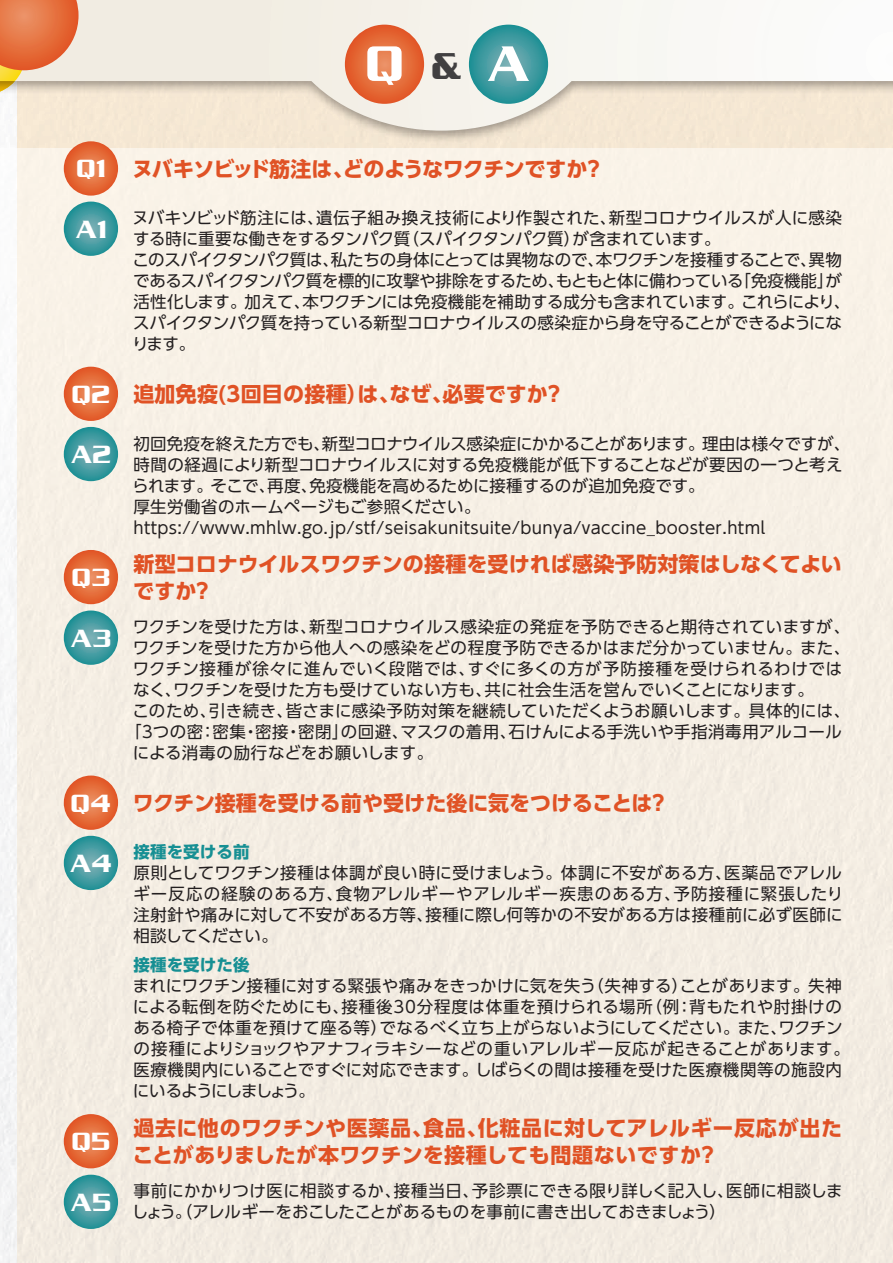
<style>
.page{position:relative;width:893px;height:1263px;background:#fff}
.page>*{position:absolute;margin:0;border:0;box-sizing:border-box;transform-origin:0 0}
.t1{font:54px "Serpentine ICG";color:#fff}
.t2{font:27px "Serpentine ICG";color:#fff}
.t3{font:700 21px/27px "UD Shin Go Pro";letter-spacing:.005em;color:#e05225}
.t4{font:700 21px/27px "UD Shin Go Pro";letter-spacing:.025em;color:#e05225}
.t5{font:700 21px "UD Shin Go Pro";letter-spacing:-.025em;color:#e05225}
.t6{font:16.5px/21px "UD Shin Go Pro";letter-spacing:.005em;color:#231f20}
.t7{font:16.5px/21px "UD Shin Go Pro";letter-spacing:-.02em;color:#231f20}
.t8{font:16.5px "UD Shin Go Pro";letter-spacing:.025em;color:#231f20}
.t9{font:16.5px "UD Shin Go Pro";letter-spacing:.03em;color:#231f20}
.t10{font:16.5px "UD Shin Go Pro";letter-spacing:.04em;color:#231f20}
.t11{font:700 16.5px "UD Shin Go Pro";letter-spacing:.005em;color:#168f93}
.s1{font-size:40.5px;color:#414041}
.s2{font-family:"Serpentine ICG";font-weight:400;font-size:27px;color:#fff}
</style>
<div class="page">
<div style="left:17px;top:0;width:876px;height:1263px;background:#f5eee4"></div>
<svg style="left:0;top:0;width:893px;height:131px"></svg>
<svg style="left:64px;top:550px;width:54px;height:54px;background:#e46b3a"></svg>
<svg style="left:64px;top:610px;width:54px;height:55px;background:#439ca1"></svg>
<svg style="left:64px;top:1114px;width:54px;height:54px;background:#e46b3a"></svg>
<svg style="left:64px;top:1175px;width:54px;height:54px;background:#419ba0"></svg>
<svg style="left:64px;top:775px;width:54px;height:55px;background:#e46d3c"></svg>
<svg style="left:64px;top:836px;width:54px;height:54px;background:#419ba0"></svg>
<svg style="left:64px;top:141px;width:54px;height:55px;background:#e56d3c"></svg>
<svg style="left:64px;top:202px;width:54px;height:54px;background:#429ba1"></svg>
<svg style="left:64px;top:367px;width:54px;height:54px;background:#e46b3a"></svg>
<svg style="left:64px;top:427px;width:54px;height:54px;background:#419ba0"></svg>
<svg style="left:345px;top:25px;width:79px;height:79px;background:#e46b3a"></svg>
<svg style="left:469px;top:25px;width:79px;height:79px;background:#419ba0"></svg>
<h1 class="t1" style="left:365px;top:33px;width:167px">Q<span class="s1">&amp;</span>A</h1>
<p class="t5" style="left:76px;top:152px;width:529px"><span class="s2">Q1</span> ヌバキソビッド筋注は、どのようなワクチンですか？</p>
<h2 class="t2" style="left:75px;top:214px;width:33px">A1</h2>
<p class="t7" style="left:132px;top:207px;width:720px">ヌバキソビッド筋注には、遺伝子組み換え技術により作製された、新型コロナウイルスが人に感染する時に重要な働きをするタンパク質（スパイクタンパク質）が含まれています。<br>このスパイクタンパク質は、私たちの身体にとっては異物なので、本ワクチンを接種することで、異物であるスパイクタンパク質を標的に攻撃や排除をするため、もともと体に備わっている「免疫機能」が活性化します。加えて、本ワクチンには免疫機能を補助する成分も含まれています。これらにより、スパイクタンパク質を持っている新型コロナウイルスの感染症から身を守ることができるようになります。</p>
<p class="t3" style="left:72px;top:380px;width:494px"><span class="s2">Q2</span> 追加免疫(3回目の接種）は、なぜ、必要ですか？</p>
<h2 class="t2" style="left:71px;top:439px;width:42px">A2</h2>
<h2 class="t2" style="left:71px;top:562px;width:40px">Q3</h2>
<h2 class="t2" style="left:70px;top:623px;width:43px">A3</h2>
<p class="t6" style="left:132px;top:432px;width:720px">初回免疫を終えた方でも、新型コロナウイルス感染症にかかることがあります。理由は様々ですが、時間の経過により新型コロナウイルスに対する免疫機能が低下することなどが要因の一つと考えられます。そこで、再度、免疫機能を高めるために接種するのが追加免疫です。<br>厚生労働省のホームページもご参照ください。https://www.mhlw.go.jp/stf/seisakunitsuite/bunya/vaccine_booster.html</p>
<p class="t3" style="left:133px;top:550px;width:710px">新型コロナウイルスワクチンの接種を受ければ感染予防対策はしなくてよいですか？</p>
<p class="t9" style="left:133px;top:613px;width:719px">ワクチンを受けた方は、新型コロナウイルス感染症の発症を予防できると期待されていますが、</p>
<p class="t6" style="left:133px;top:637px;width:719px">ワクチンを受けた方から他人への感染をどの程度予防できるかはまだ分かっていません。また、</p>
<p class="t10" style="left:133px;top:655px;width:711px">ワクチン接種が徐々に進んでいく段階では、すぐに多くの方が予防接種を受けられるわけでは</p>
<p class="t6" style="left:133px;top:679px;width:682px">なく、ワクチンを受けた方も受けていない方も、共に社会生活を営んでいくことになります。</p>
<p class="t8" style="left:132px;top:697px;width:719px">このため、引き続き、皆さまに感染予防対策を継続していただくようお願いします。具体的には、</p>
<p class="t8" style="left:125px;top:718px;width:718px">「３つの密：密集・密接・密閉」の回避、マスクの着用、石けんによる手洗いや手指消毒用アルコール</p>
<p class="t6" style="left:133px;top:742px;width:302px">による消毒の励行などをお願いします。</p>
<p class="t3" style="left:71px;top:789px;width:600px"><span class="s2">Q4</span> ワクチン接種を受ける前や受けた後に気をつけることは？</p>
<h2 class="t2" style="left:70px;top:848px;width:44px">A4</h2>
<h2 class="t2" style="left:71px;top:1126px;width:40px">Q5</h2>
<h2 class="t2" style="left:70px;top:1187px;width:43px">A5</h2>
<p class="t11" style="left:133px;top:839px;width:118px">接種を受ける前</p>
<p class="t6" style="left:133px;top:862px;width:712px;text-align:justify">原則としてワクチン接種は体調が良い時に受けましょう。体調に不安がある方、医薬品でアレルギー反応の経験のある方、食物アレルギーやアレルギー疾患のある方、予防接種に緊張したり注射針や痛みに対して不安がある方等、接種に際し何等かの不安がある方は接種前に必ず医師に相談してください。</p>
<p class="t11" style="left:133px;top:951px;width:118px">接種を受けた後</p>
<p class="t6" style="left:133px;top:975px;width:719px">まれにワクチン接種に対する緊張や痛みをきっかけに気を失う（失神する）ことがあります。失神による転倒を防ぐためにも、接種後30分程度は体重を預けられる場所（例：背もたれや肘掛けのある椅子で体重を預けて座る等）でなるべく立ち上がらないようにしてください。また、ワクチンの接種によりショックやアナフィラキシーなどの重いアレルギー反応が起きることがあります。医療機関内にいることですぐに対応できます。しばらくの間は接種を受けた医療機関等の施設内にいるようにしましょう。</p>
<p class="t4" style="left:132px;top:1114px;width:711px">過去に他のワクチンや医薬品、食品、化粧品に対してアレルギー反応が出たことがありましたが本ワクチンを接種しても問題ないですか？</p>
<p class="t6" style="left:132px;top:1180px;width:712px">事前にかかりつけ医に相談するか、接種当日、予診票にできる限り詳しく記入し、医師に相談しましょう。（アレルギーをおこしたことがあるものを事前に書き出しておきましょう）</p>
</div>
